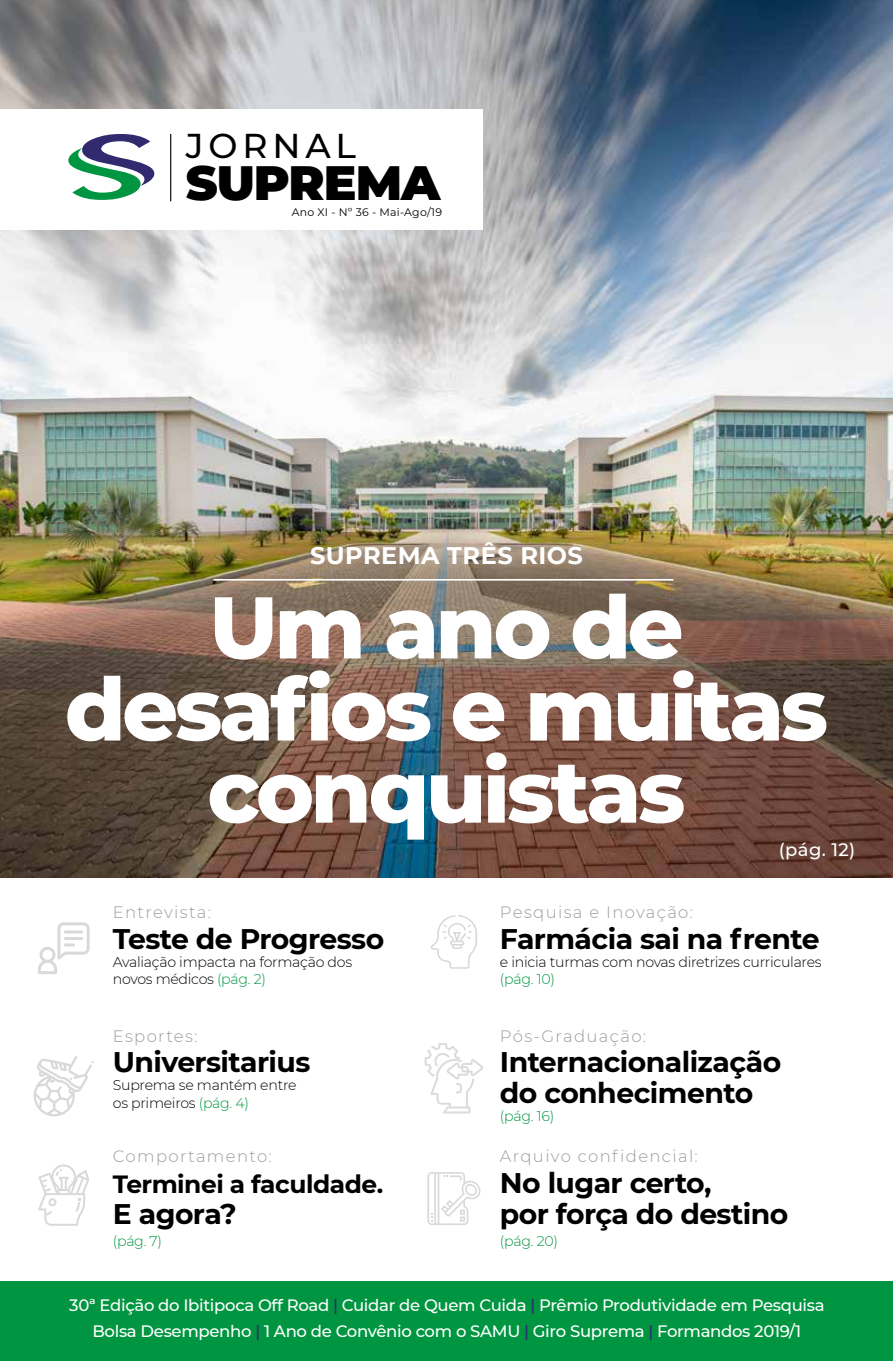
<style>
.page{position:relative;width:893px;height:1361px;background:#fff}
.page>*{position:absolute;margin:0;border:0;box-sizing:border-box;transform-origin:0 0}
.t1{font:800 87.3px/82.1px "Montserrat";letter-spacing:-.04em;color:#fff;text-align:center}
.t2{font:900 48.3px "Montserrat";letter-spacing:-.02em;color:#000}
.t3{font:500 34.35px "Montserrat";letter-spacing:.14em;color:#000}
.t4{font:700 28.35px/30.6px "Montserrat";letter-spacing:-.02em;color:#000}
.t5{font:700 24.9px "Montserrat";letter-spacing:-.02em;color:#000}
.t6{font:700 24px "Montserrat";letter-spacing:.02em;color:#fff}
.t7{font:500 18px "Montserrat";color:#fff}
.t8{font:500 16.5px/26px "Montserrat";letter-spacing:-.02em;color:#fff;text-align:center}
.t9{font:300 16.5px "Montserrat";letter-spacing:.08em;color:#9d9d9c}
.t10{font:300 14.1px/17.7px "Montserrat";letter-spacing:-.02em;color:#000}
.t11{font:300 14.1px "Montserrat";letter-spacing:-.02em;color:#009641}
.t12{font:10.95px "Montserrat";letter-spacing:.02em;color:#000}
.s1{color:#009641}
.s2{color:#312a6f}
</style>
<div class="page">
<div style="left:0;top:1281px;width:893px;height:80px;background:#009641"></div>
<img style="left:0;top:0;width:893px;height:877px">
<div style="left:0;top:110px;width:483px;height:120px;background:#fff"></div>
<hr style="left:170px;top:134px;width:1px;height:67px;background:#000">
<svg style="left:68px;top:134px;width:87px;height:66px"></svg>
<hr style="left:213px;top:579px;width:460px;height:1px;background:#fff">
<svg style="left:38px;top:922px;width:52px;height:52px"></svg>
<svg style="left:34px;top:1056px;width:60px;height:60px"></svg>
<svg style="left:38px;top:1164px;width:51px;height:61px"></svg>
<svg style="left:431px;top:915px;width:46px;height:53px"></svg>
<svg style="left:427px;top:1172px;width:53px;height:53px"></svg>
<svg style="left:425px;top:1043px;width:58px;height:70px"></svg>
<h3 class="t3" style="left:186px;top:122px;width:172px">JORNAL</h3>
<h2 class="t2" style="left:186px;top:146px;width:256px">SUPREMA</h2>
<p class="t12" style="left:292px;top:204px;width:152px">Ano XI - Nº 36 - Mai-Ago/19</p>
<h3 class="t6" style="left:310px;top:538px;width:274px">SUPREMA TRÊS RIOS</h3>
<h1 class="t1" style="left:65px;top:581px;width:765px">Um ano de desafios e muitas conquistas</h1>
<p class="t9" style="left:113px;top:901px;width:100px">Entrevista:</p>
<h3 class="t4" style="left:113px;top:922px;width:273px">Teste de Progresso</h3>
<p class="t10" style="left:113px;top:952px;width:241px">Avaliação impacta na formação dos novos médicos <span class="s1">(pág. 2)</span></p>
<p class="t9" style="left:113px;top:1024px;width:86px">Esportes:</p>
<h3 class="t4" style="left:113px;top:1045px;width:199px">Universitarius</h3>
<p class="t10" style="left:113px;top:1075px;width:185px">Suprema se mantém entre os primeiros <span class="s1">(pág. 4)</span></p>
<p class="t9" style="left:113px;top:1145px;width:161px">Comportamento:</p>
<h3 class="t5" style="left:113px;top:1166px;width:272px">Terminei a faculdade.</h3>
<h3 class="t4" style="left:113px;top:1196px;width:125px">E agora?</h3>
<p class="t11" style="left:113px;top:1231px;width:51px">(pág. 7)</p>
<p class="t7" style="left:779px;top:837px;width:78px">(pág. 12)</p>
<p class="t9" style="left:500px;top:901px;width:195px">Pesquisa e Inovação:</p>
<h3 class="t4" style="left:500px;top:922px;width:321px">Farmácia sai na frente</h3>
<p class="t10" style="left:500px;top:952px;width:323px">e inicia turmas com novas diretrizes curriculares</p>
<p class="t11" style="left:500px;top:969px;width:57px">(pág. 10)</p>
<p class="t9" style="left:500px;top:1024px;width:148px">Pós-Graduação:</p>
<h3 class="t4" style="left:500px;top:1045px;width:283px">Internacionalização do conhecimento</h3>
<p class="t11" style="left:500px;top:1106px;width:56px">(pág. 16)</p>
<p class="t9" style="left:500px;top:1145px;width:199px">Arquivo confidencial:</p>
<h3 class="t4" style="left:500px;top:1166px;width:290px">No lugar certo,<br>por força do destino</h3>
<p class="t11" style="left:500px;top:1231px;width:59px">(pág. 20)</p>
<p class="t8" style="left:69px;top:1292px;width:757px">30ª Edição do Ibitipoca Off Road <span class="s2">|</span> Cuidar de Quem Cuida <span class="s2">|</span> Prêmio Produtividade em Pesquisa<br>Bolsa Desempenho <span class="s2">|</span> 1 Ano de Convênio com o SAMU <span class="s2">|</span> Giro Suprema <span class="s2">|</span> Formandos 2019/1</p>
</div>
